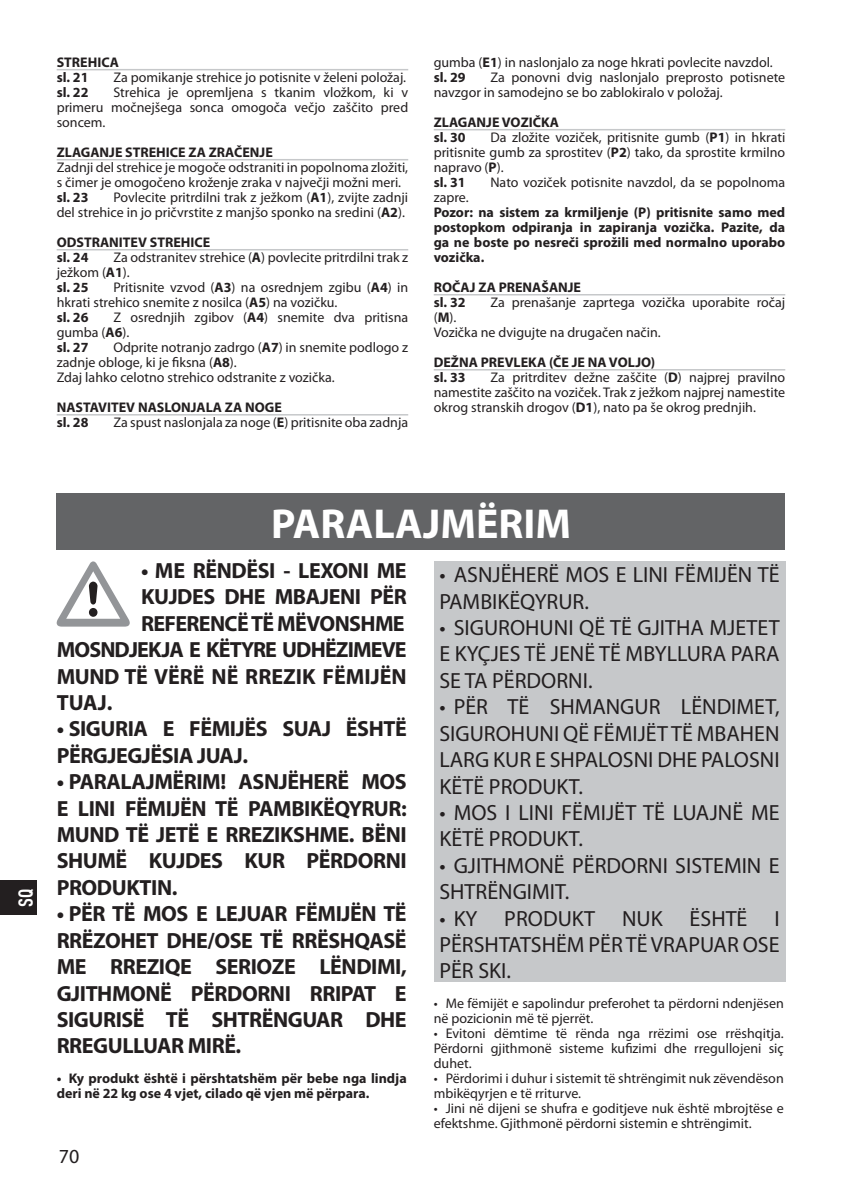
<style>
.page{position:relative;width:842px;height:1191px;background:#fff}
.page>*{position:absolute;margin:0;border:0;box-sizing:border-box;transform-origin:0 0}
.t1{font:700 42px "Myriad Pro";color:#fff}
.t2{font:700 22px/26.4px "Myriad Pro";letter-spacing:-.02em;color:#231f20;text-align:justify}
.t3{font:22px/26.4px "Myriad Pro";color:#231f20}
.t4{font:700 22px "Myriad Pro";letter-spacing:-.04em;color:#231f20}
.t5{font:700 22px "Myriad Pro";color:#231f20}
.t6{font:20px "Myriad Pro";color:#231f20}
.t7{font:700 condensed 20px "DIN Pro";color:#fff}
.t8{font:14px/15px "Myriad Pro";color:#231f20}
.t9{font:700 14px/15px "Myriad Pro";color:#231f20}
.s1{font-weight:700}
</style>
<div class="page">
<div style="left:0;top:880px;width:37px;height:34px;background:#231f20"></div>
<div style="left:434px;top:561px;width:351px;height:421px;background:#c6c8ca"></div>
<hr style="left:57px;top:69px;width:351px;height:1px;background:#c6c8ca">
<hr style="left:57px;top:159px;width:351px;height:1px;background:#c6c8ca">
<hr style="left:57px;top:249px;width:351px;height:1px;background:#c6c8ca">
<hr style="left:57px;top:414px;width:351px;height:1px;background:#c6c8ca">
<hr style="left:434px;top:129px;width:351px;height:1px;background:#c6c8ca">
<hr style="left:434px;top:294px;width:351px;height:1px;background:#c6c8ca">
<hr style="left:434px;top:369px;width:351px;height:1px;background:#c6c8ca">
<div style="left:57px;top:493px;width:728px;height:57px;background:#636466"></div>
<svg style="left:57px;top:561px;width:73px;height:65px"></svg>
<p class="t9" style="left:57px;top:56px;width:64px">STREHICA sl. 21</p>
<p class="t8" style="left:113px;top:71px;width:294px">Za pomikanje strehice jo potisnite v želeni položaj.</p>
<p class="t8" style="left:57px;top:86px;width:353px;text-align:justify;text-indent:57px">Strehica je opremljena s tkanim vložkom, ki v primeru močnejšega sonca omogoča večjo zaščito pred soncem.</p>
<p class="t9" style="left:57px;top:146px;width:218px">ZLAGANJE STREHICE ZA ZRAČENJE</p>
<p class="t8" style="left:57px;top:161px;width:353px">Zadnji del strehice je mogoče odstraniti in popolnoma zložiti, s čimer je omogočeno kroženje zraka v največji možni meri.</p>
<p class="t9" style="left:57px;top:191px;width:33px">sl. 23</p>
<p class="t9" style="left:57px;top:86px;width:33px">sl. 22</p>
<p class="t8" style="left:57px;top:191px;width:353px;text-align:right">Povlecite pritrdilni trak z ježkom (<span class="s1">A1</span>), zvijte zadnji<br>del strehice in jo pričvrstite z manjšo sponko na sredini (<span class="s1">A2</span>).</p>
<p class="t9" style="left:57px;top:236px;width:155px">ODSTRANITEV STREHICE sl. 24</p>
<p class="t8" style="left:57px;top:251px;width:353px;text-indent:57px">Za odstranitev strehice (<span class="s1">A</span>) povlecite pritrdilni trak z ježkom (<span class="s1">A1</span>).<br><span class="s1">sl. 25</span></p>
<p class="t8" style="left:57px;top:281px;width:353px;text-indent:57px">Pritisnite vzvod (<span class="s1">A3</span>) na osrednjem zgibu (<span class="s1">A4</span>) in hkrati strehico snemite z nosilca (<span class="s1">A5</span>) na vozičku.<br><span class="s1">sl. 26</span></p>
<p class="t8" style="left:57px;top:311px;width:353px;text-indent:57px">Z osrednjih zgibov (<span class="s1">A4</span>) snemite dva pritisna gumba (<span class="s1">A6</span>).<br><span class="s1">sl. 27</span></p>
<p class="t8" style="left:57px;top:341px;width:353px;text-indent:57px">Odprite notranjo zadrgo (<span class="s1">A7</span>) in snemite podlogo z zadnje obloge, ki je fiksna (<span class="s1">A8</span>).<br>Zdaj lahko celotno strehico odstranite z vozička.</p>
<p class="t9" style="left:57px;top:401px;width:227px">NASTAVITEV NASLONJALA ZA NOGE sl. 28</p>
<p class="t8" style="left:113px;top:416px;width:296px">Za spust naslonjala za noge (<span class="s1">E</span>) pritisnite oba zadnja</p>
<p class="t8" style="left:434px;top:56px;width:341px">gumba (<span class="s1">E1</span>) in naslonjalo za noge hkrati povlecite navzdol. <span class="s1">sl. 29</span></p>
<p class="t8" style="left:434px;top:71px;width:353px;text-indent:57px">Za ponovni dvig naslonjalo preprosto potisnete navzgor in samodejno se bo zablokiralo v položaj.</p>
<p class="t9" style="left:434px;top:116px;width:127px">ZLAGANJE VOZIČKA sl. 30</p>
<p class="t8" style="left:434px;top:131px;width:353px;text-indent:57px">Da zložite voziček, pritisnite gumb (<span class="s1">P1</span>) in hkrati pritisnite gumb za sprostitev (<span class="s1">P2</span>) tako, da sprostite krmilno napravo (<span class="s1">P</span>).<br><span class="s1">sl. 31</span></p>
<p class="t8" style="left:490px;top:176px;width:296px">Nato voziček potisnite navzdol, da se popolnoma</p>
<p class="t8" style="left:434px;top:191px;width:36px">zapre.</p>
<p class="t9" style="left:434px;top:206px;width:353px;text-align:justify">Pozor: na sistem za krmiljenje (P) pritisnite samo med postopkom odpiranja in zapiranja vozička. Pazite, da ga ne boste po nesreči sprožili med normalno uporabo vozička.</p>
<p class="t9" style="left:434px;top:281px;width:149px">ROČAJ ZA PRENAŠANJE sl. 32</p>
<p class="t8" style="left:490px;top:296px;width:296px">Za prenašanje zaprtega vozička uporabite ročaj</p>
<p class="t8" style="left:434px;top:311px;width:229px">(<span class="s1">M</span>).<br>Vozička ne dvigujte na drugačen način.</p>
<p class="t9" style="left:434px;top:356px;width:223px">DEŽNA PREVLEKA (ČE JE NA VOLJO) sl. 33</p>
<p class="t8" style="left:434px;top:371px;width:353px;text-align:justify;text-indent:57px">Za pritrditev dežne zaščite (<span class="s1">D</span>) najprej pravilno namestite zaščito na voziček. Trak z ježkom najprej namestite okrog stranskih drogov (<span class="s1">D1</span>), nato pa še okrog prednjih.</p>
<h3 class="t7" style="left:14px;top:906px;width:20px;rotate:-90deg">SQ</h3>
<h1 class="t1" style="left:271px;top:507px;width:301px">PARALAJMËRIM</h1>
<h2 class="t2" style="left:141px;top:559px;width:267px">• ME RËNDËSI - LEXONI ME</h2>
<h2 class="t2" style="left:141px;top:585px;width:267px">KUJDES DHE MBAJENI PËR</h2>
<h2 class="t2" style="left:141px;top:611px;width:265px">REFERENCË TË MËVONSHME</h2>
<h2 class="t4" style="left:57px;top:641px;width:351px">MOSNDJEKJA E KËTYRE UDHËZIMEVE</h2>
<h2 class="t5" style="left:57px;top:668px;width:352px">MUND TË VËRË NË RREZIK FËMIJËN</h2>
<h2 class="t2" style="left:57px;top:691px;width:57px">TUAJ.</h2>
<h2 class="t2" style="left:57px;top:717px;width:352px">• SIGURIA E FËMIJËS SUAJ ËSHTË<br>PËRGJEGJËSIA JUAJ.</h2>
<h2 class="t2" style="left:57px;top:770px;width:352px">• PARALAJMËRIM! ASNJËHERË MOS E LINI FËMIJËN TË PAMBIKËQYRUR:<br>MUND TË JETË E RREZIKSHME. BËNI SHUMË KUJDES KUR PËRDORNI PRODUKTIN.</h2>
<h2 class="t2" style="left:57px;top:902px;width:352px">• PËR TË MOS E LEJUAR FËMIJËN TË RRËZOHET DHE/OSE TË RRËSHQASË ME RREZIQE SERIOZE LËNDIMI, GJITHMONË PËRDORNI RRIPAT E SIGURISË TË SHTRËNGUAR DHE RREGULLUAR MIRË.</h2>
<p class="t9" style="left:57px;top:1072px;width:351px">• Ky produkt është i përshtatshëm për bebe nga lindja deri në 22 kg ose 4 vjet, cilado që vjen më përpara.</p>
<h2 class="t3" style="left:439px;top:563px;width:342px">• ASNJËHERË MOS E LINI FËMIJËN TË<br>PAMBIKËQYRUR.</h2>
<h2 class="t3" style="left:439px;top:616px;width:342px;text-align:justify">• SIGUROHUNI QË TË GJITHA MJETET E KYÇJES TË JENË TË MBYLLURA PARA SE TA PËRDORNI.</h2>
<h2 class="t3" style="left:439px;top:695px;width:342px;text-align:justify">• PËR TË SHMANGUR LËNDIMET, SIGUROHUNI QË FËMIJËT TË MBAHEN LARG KUR E SHPALOSNI DHE PALOSNI KËTË PRODUKT.</h2>
<h2 class="t3" style="left:439px;top:800px;width:342px">• MOS I LINI FËMIJËT TË LUAJNË ME<br>KËTË PRODUKT.</h2>
<h2 class="t3" style="left:439px;top:853px;width:342px">• GJITHMONË PËRDORNI SISTEMIN E<br>SHTRËNGIMIT.</h2>
<h2 class="t3" style="left:439px;top:906px;width:342px;text-align:justify">• KY PRODUKT NUK ËSHTË I PËRSHTATSHËM PËR TË VRAPUAR OSE PËR SKI.</h2>
<p class="t8" style="left:434px;top:997px;width:352px">• Me fëmijët e sapolindur preferohet ta përdorni ndenjësen në pozicionin më të pjerrët.</p>
<p class="t8" style="left:434px;top:1027px;width:352px;text-align:justify">• Evitoni dëmtime të rënda nga rrëzimi ose rrëshqitja.<br>Përdorni gjithmonë sisteme kufizimi dhe rregullojeni siç duhet.</p>
<p class="t8" style="left:434px;top:1072px;width:351px">• Përdorimi i duhur i sistemit të shtrëngimit nuk zëvendëson mbikëqyrjen e të rriturve.</p>
<p class="t8" style="left:434px;top:1102px;width:352px">• Jini në dijeni se shufra e goditjeve nuk është mbrojtëse e efektshme. Gjithmonë përdorni sistemin e shtrëngimit.</p>
<h3 class="t6" style="left:59px;top:1148px;width:22px">70</h3>
</div>
